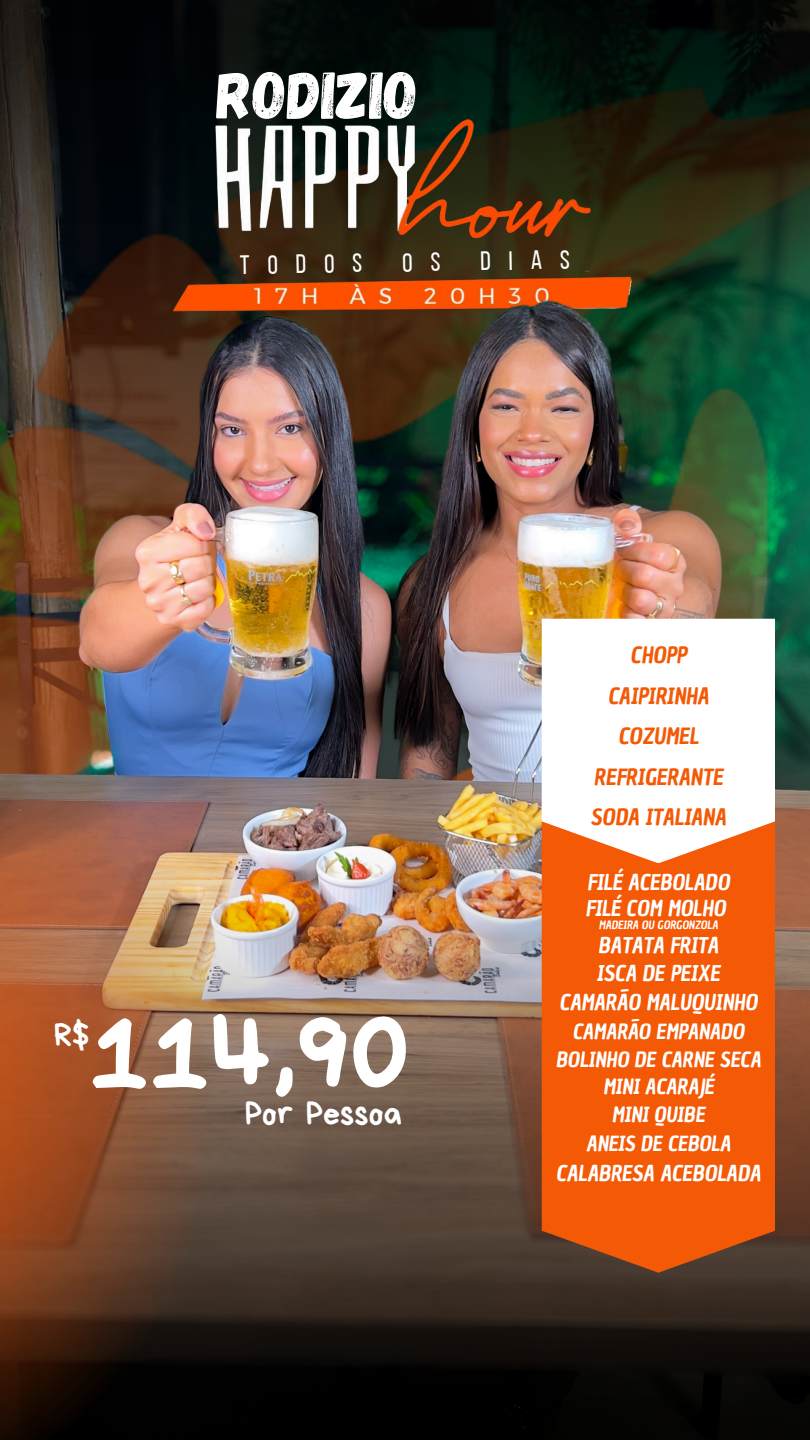
<style>
.page{position:relative;width:810px;height:1440px;background:#fff}
.page>*{position:absolute;margin:0;border:0;box-sizing:border-box;transform-origin:0 0}
.t1{font:119.1px "Bryndan Write";color:#fff}
.t2{font:66.4px "Gagalin";color:#fff}
.t3{font:33.7px "Bryndan Write";color:#fff}
.t4{font:33.1px "Bryndan Write";color:#fff}
.t5{font:26.5px "Bebas Neue";color:#fff}
.t6{font:italic 21.8px/40.5px "Chau Philomene One";color:#f45906;text-align:center}
.t7{font:italic 21.2px "Chau Philomene One";color:#fff}
.t8{font:italic 20.4px "Chau Philomene One";color:#fff}
.t9{font:italic 11.1px "Chau Philomene One";color:#fff}
</style>
<div class="page">
<img style="left:0;top:0;width:810px;height:191px">
<svg style="left:607px;top:81px;width:203px;height:110px;background:#19190b"></svg>
<img style="left:135px;top:96px;width:540px;height:95px">
<img style="left:0;top:191px;width:810px;height:423px">
<img style="left:0;top:614px;width:810px;height:826px">
<div style="left:542px;top:863px;width:233px;height:410px;background:#f45906"></div>
<svg style="left:542px;top:619px;width:233px;height:244px"></svg>
<img style="left:0;top:715px;width:211px;height:725px">
<svg style="left:403px;top:252px;width:37px;height:20px"></svg>
<h2 class="t2" style="left:217px;top:52px;width:203px">RODIZIO</h2>
<p class="t5" style="left:240px;top:255px;width:124px;rotate:-1deg">TODOS</p>
<p class="t5" style="left:480px;top:250px;width:91px;rotate:-1deg">DIAS</p>
<p class="t6" style="left:591px;top:635px;width:137px">CHOPP<br>CAIPIRINHA<br>COZUMEL<br>REFRIGERANTE<br>SODA ITALIANA</p>
<p class="t1" style="left:89px;top:994px;width:322px">114,90</p>
<p class="t4" style="left:54px;top:1018px;width:36px">R$</p>
<p class="t3" style="left:245px;top:1097px;width:159px">Por Pessoa</p>
<h5 class="t7" style="left:587px;top:868px;width:144px">FILÉ ACEBOLADO</h5>
<p class="t7" style="left:585px;top:894px;width:142px">FILÉ COM MOLHO</p>
<p class="t9" style="left:599px;top:918px;width:121px">MADEIRA OU GORGONZOLA</p>
<p class="t7" style="left:598px;top:931px;width:122px">BATATA FRITA</p>
<p class="t7" style="left:597px;top:959px;width:125px">ISCA DE PEIXE</p>
<p class="t7" style="left:559px;top:988px;width:200px">CAMARÃO MALUQUINHO</p>
<h3 class="t8" style="left:572px;top:1018px;width:173px">CAMARÃO EMPANADO</h3>
<h1 class="t8" style="left:556px;top:1046px;width:207px">BOLINHO DE CARNE SECA</h1>
<h4 class="t8" style="left:603px;top:1073px;width:112px">MINI ACARAJÉ</h4>
<h6 class="t8" style="left:612px;top:1101px;width:94px">MINI QUIBE</h6>
<p class="t8" style="left:586px;top:1130px;width:146px">ANEIS DE CEBOLA</p>
<p class="t7" style="left:556px;top:1159px;width:206px">CALABRESA ACEBOLADA</p>
</div>
